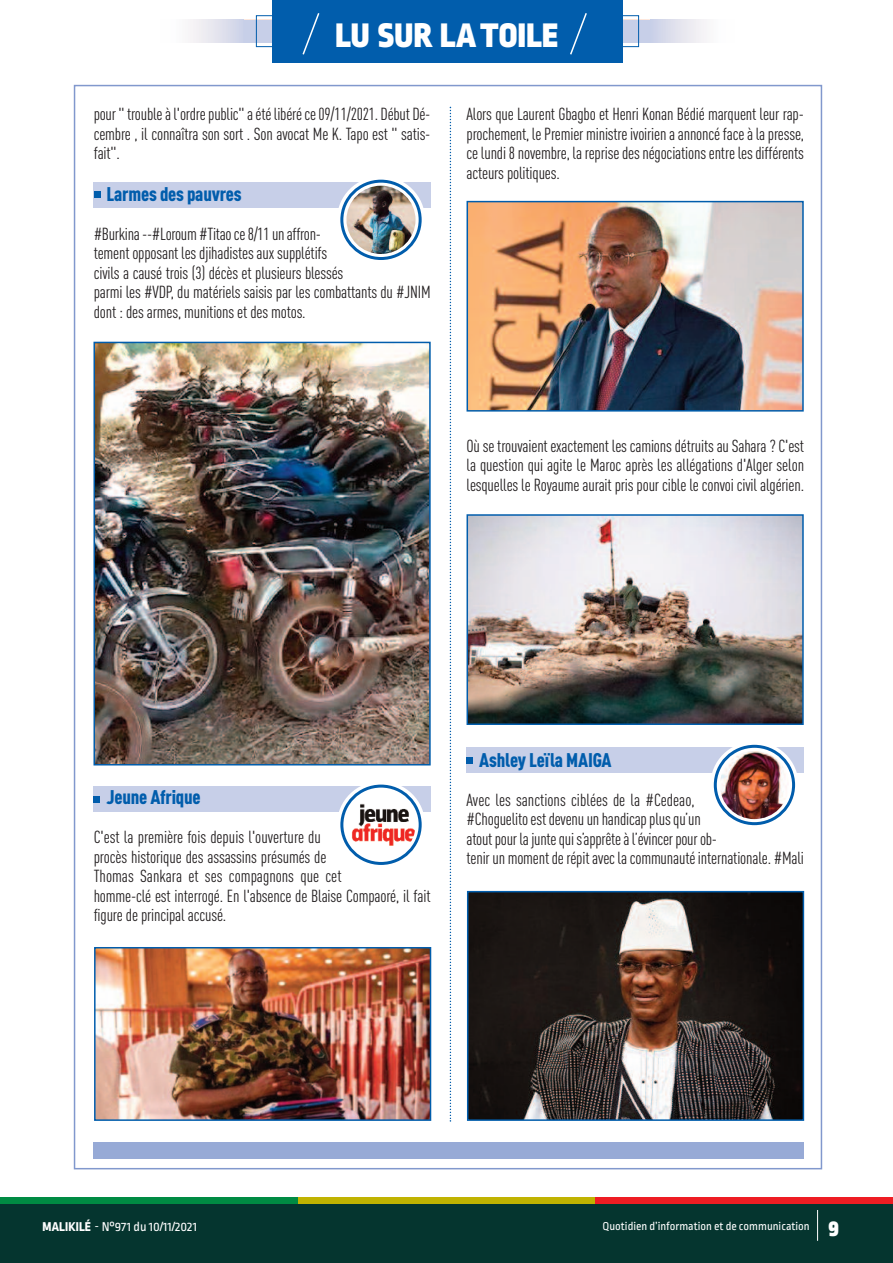
<style>
.page{position:relative;width:893px;height:1263px;background:#fff}
.page>*{position:absolute;margin:0;border:0;box-sizing:border-box;transform-origin:0 0}
.t1{font:900 36px "Ropa Sans Pro";letter-spacing:.01em;color:#fff}
.t2{font:900 condensed 19.5px "DIN Pro";letter-spacing:-.01em;color:#015dac}
.t3{font:condensed 17.25px/19.5px "DIN Pro";letter-spacing:-.01em;color:#231f20;text-align:justify}
.t4{font:13.5px "Ropa Sans Pro";color:#fff}
.t5{font:12px "Ropa Sans Pro";color:#fff}
.s1{font-weight:800}
.s2{font-weight:900;font-size:24px}
</style>
<div class="page">
<div style="left:466px;top:748px;width:338px;height:25px;background:#c7cfe8"></div>
<svg style="left:467px;top:757px;width:6px;height:6px"></svg>
<div style="left:93px;top:786px;width:338px;height:26px;background:#c7cfe8"></div>
<div style="left:93px;top:796px;width:7px;height:6px;background:#015dac"></div>
<div style="left:94px;top:182px;width:337px;height:26px;background:#c7cfe8"></div>
<svg style="left:94px;top:192px;width:6px;height:6px"></svg>
<div style="left:0;top:1203px;width:893px;height:60px;background:#05352f"></div>
<div style="left:0;top:1197px;width:298px;height:6px;background:#008b43"></div>
<div style="left:298px;top:1197px;width:297px;height:6px;background:#c0b301"></div>
<div style="left:595px;top:1197px;width:298px;height:6px;background:#ee1d23"></div>
<hr style="left:817px;top:1210px;width:1px;height:31px;background:#fff">
<svg style="left:450px;top:107px;width:1px;height:1015px"></svg>
<div style="left:94px;top:1142px;width:710px;height:16px;background:#97aad6"></div>
<div style="left:244px;top:20px;width:407px;height:23px;background:#c7cfe8"></div>
<div style="left:272px;top:0;width:350px;height:63px;background:#015dac"></div>
<svg style="left:302px;top:13px;width:18px;height:42px"></svg>
<svg style="left:570px;top:13px;width:17px;height:42px"></svg>
<div style="left:160px;top:20px;width:84px;height:23px;background:linear-gradient(to right,#fff,#d2d4e7)"></div>
<div style="left:651px;top:20px;width:83px;height:23px;background:linear-gradient(to right,#d0d2e6,#fff)"></div>
<img style="left:97px;top:950px;width:331px;height:168px">
<div style="left:94px;top:947px;width:337px;height:174px;border:2px solid #015dac"></div>
<img style="left:470px;top:894px;width:331px;height:224px">
<div style="left:467px;top:891px;width:337px;height:230px;border:2px solid #015dac"></div>
<img style="left:469px;top:204px;width:332px;height:205px">
<div style="left:466px;top:201px;width:338px;height:211px;border:2px solid #015dac"></div>
<img style="left:469px;top:517px;width:332px;height:205px">
<div style="left:466px;top:514px;width:338px;height:211px;border:2px solid #015dac"></div>
<img style="left:96px;top:345px;width:332px;height:417px">
<div style="left:93px;top:342px;width:338px;height:423px;border:2px solid #015dac"></div>
<div style="left:337px;top:176px;width:88px;height:87px;background:#fff;border-radius:50%"></div>
<svg style="left:340px;top:180px;width:82px;height:80px"></svg>
<img style="left:347px;top:186px;width:69px;height:68px;border-radius:50%">
<div style="left:710px;top:741px;width:88px;height:88px;background:#fff;border-radius:50%"></div>
<svg style="left:714px;top:745px;width:81px;height:80px"></svg>
<img style="left:720px;top:751px;width:69px;height:68px;border-radius:50%">
<div style="left:337px;top:781px;width:88px;height:87px;background:#fff;border-radius:50%"></div>
<svg style="left:340px;top:784px;width:82px;height:81px"></svg>
<div style="left:346px;top:791px;width:70px;height:68px;background:#fff;border-radius:50%"></div>
<img style="left:350px;top:793px;width:66px;height:66px">
<h1 class="t1" style="left:336px;top:23px;width:224px">LU SUR LATOILE</h1>
<h1 class="t1" style="left:420px;top:23px;width:56px">UNE</h1>
<p class="t3" style="left:94px;top:106px;width:338px">pour"troubleàl'ordrepublic"aétélibéréce09/11/2021. Début Dé&shy;cembre , il connaîtra son sort . Son avocat Me K. Tapo est " satis&shy;fait".</p>
<p class="t2" style="left:106px;top:187px;width:137px">Larmes des pauvres</p>
<p class="t3" style="left:94px;top:226px;width:338px;text-align:left">#Burkina--#Loroum#Titaoce8/11unaffron-<br>tement opposant les djihadistes aux supplétifs<br>civils a causé trois (3) décès et plusieurs blessés<br>parmi les #VDP, du matériels saisis par les combattants du #JNIM dont : des armes, munitions et des motos.</p>
<p class="t3" style="left:466px;top:106px;width:339px">Alors que Laurent Gbagbo et Henri Konan Bédié marquent leur rap&shy;prochement, le Premier ministre ivoirien a annoncé face à la presse, ce lundi 8 novembre, la reprise des négociations entre les différents acteurs politiques.</p>
<p class="t3" style="left:466px;top:437px;width:339px">Où se trouvaient exactement les camions détruits au Sahara ? C'est la question qui agite le Maroc après les allégations d'Alger selon lesquelles le Royaume aurait pris pour cible le convoi civil algérien.</p>
<p class="t2" style="left:106px;top:790px;width:96px">Jeune Afrique</p>
<p class="t3" style="left:94px;top:829px;width:338px;text-align:left">C'est la première fois depuis l'ouverture du<br>procès historique des assassins présumés de<br>Thomas Sankara et ses compagnons que cet<br>homme-clé est interrogé. En l'absence de Blaise Compaoré, il fait figure de principal accusé.</p>
<p class="t2" style="left:479px;top:753px;width:134px">Ashley Leïla MAIGA</p>
<p class="t3" style="left:466px;top:791px;width:339px;text-align:left">Avec les sanctions ciblées de la #Cedeao, #Choguelitoestdevenuunhandicapplusqu’un<br>atoutpour lajuntequis’apprêteàl’évincerpourob-<br>tenir un moment de répit avec la communauté internationale. #Mali</p>
<p class="t4" style="left:43px;top:1222px;width:156px"><span class="s1">MALIKILé</span> - N°971 du 10/11/2021</p>
<p class="t5" style="left:603px;top:1222px;width:238px">Quotidien d’information et de communication <span class="s2">9</span></p>
</div>
